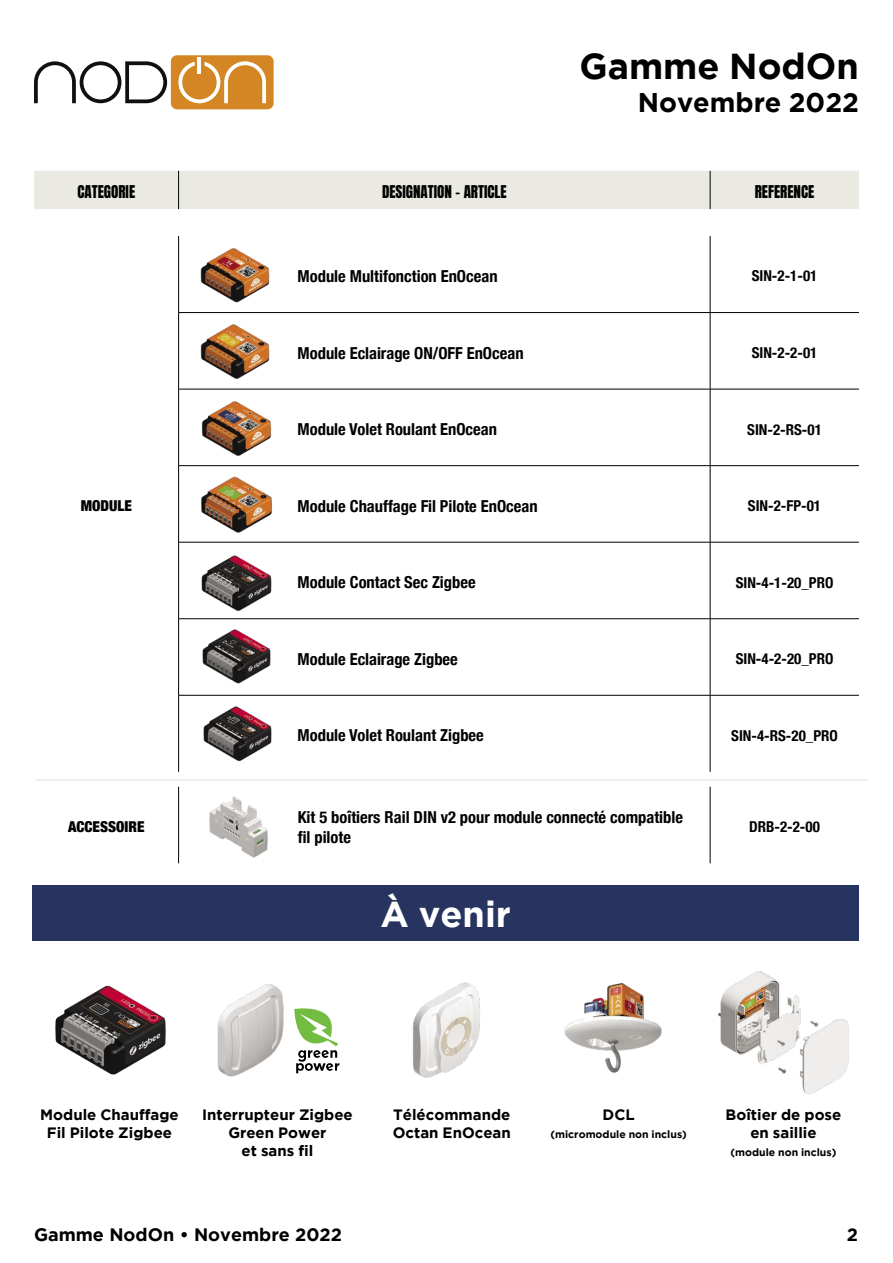
<style>
.page{position:relative;width:893px;height:1263px;background:#fff}
.page>*{position:absolute;margin:0;border:0;box-sizing:border-box;transform-origin:0 0}
.t1{font:700 36px "Gotham";color:#000}
.t2{font:700 36px "Gotham";color:#fff}
.t3{font:700 27px "Gotham";color:#000}
.t4{font:700 18px "Gotham";color:#000}
.t5{font:700 condensed 16.5px/19.8px "Helvetica Neue";color:#000}
.t6{font:700 15px/18px "Gotham";color:#000;text-align:center}
.t7{font:700 condensed 15px "Helvetica Neue";color:#000}
.t8{font:15px "Anton";color:#000}
.t9{font:900 condensed 15px "Helvetica Neue";color:#000}
.t10{font:700 10.5px "Gotham";color:#000}
</style>
<div class="page">
<hr style="left:178px;top:236px;width:1px;height:76px;background:#000">
<hr style="left:710px;top:236px;width:1px;height:76px;background:#000">
<hr style="left:178px;top:312px;width:532px;height:1px;background:#000">
<hr style="left:178px;top:313px;width:1px;height:76px;background:#000">
<hr style="left:710px;top:312px;width:149px;height:1px;background:#000">
<hr style="left:710px;top:313px;width:1px;height:76px;background:#000">
<hr style="left:178px;top:389px;width:532px;height:1px;background:#000">
<hr style="left:178px;top:389px;width:1px;height:76px;background:#000">
<hr style="left:710px;top:389px;width:149px;height:1px;background:#000">
<hr style="left:710px;top:389px;width:1px;height:76px;background:#000">
<hr style="left:178px;top:465px;width:532px;height:1px;background:#000">
<hr style="left:178px;top:466px;width:1px;height:76px;background:#000">
<hr style="left:710px;top:465px;width:149px;height:1px;background:#000">
<hr style="left:710px;top:466px;width:1px;height:76px;background:#000">
<hr style="left:178px;top:542px;width:532px;height:1px;background:#000">
<hr style="left:178px;top:542px;width:1px;height:76px;background:#000">
<hr style="left:710px;top:542px;width:149px;height:1px;background:#000">
<hr style="left:710px;top:542px;width:1px;height:76px;background:#000">
<hr style="left:178px;top:618px;width:532px;height:1px;background:#000">
<hr style="left:178px;top:619px;width:1px;height:76px;background:#000">
<hr style="left:710px;top:618px;width:149px;height:1px;background:#000">
<hr style="left:710px;top:619px;width:1px;height:76px;background:#000">
<hr style="left:178px;top:695px;width:532px;height:1px;background:#000">
<hr style="left:178px;top:695px;width:1px;height:77px;background:#000">
<hr style="left:710px;top:695px;width:149px;height:1px;background:#000">
<hr style="left:710px;top:695px;width:1px;height:77px;background:#000">
<hr style="left:178px;top:787px;width:1px;height:76px;background:#000">
<hr style="left:710px;top:787px;width:1px;height:76px;background:#000">
<div style="left:34px;top:171px;width:825px;height:38px;background:#ebeae2"></div>
<hr style="left:178px;top:171px;width:1px;height:38px;background:#000">
<hr style="left:710px;top:171px;width:1px;height:38px;background:#000">
<div style="left:32px;top:885px;width:827px;height:56px;background:#273460"></div>
<hr style="left:35px;top:779px;width:833px;height:2px;background:#ebeae2">
<div style="left:171px;top:55px;width:103px;height:54px;background:#d48625;border-radius:6px"></div>
<svg style="left:34px;top:61px;width:133px;height:42px"></svg>
<hr style="left:198px;top:58px;width:3px;height:16px;background:#fff">
<svg style="left:178px;top:61px;width:88px;height:42px"></svg>
<img style="left:217px;top:984px;width:82px;height:93px">
<svg style="left:294px;top:1005px;width:45px;height:68px"></svg>
<img style="left:412px;top:982px;width:68px;height:96px">
<img style="left:564px;top:983px;width:98px;height:90px">
<img style="left:718px;top:971px;width:131px;height:124px">
<img style="left:55px;top:985px;width:111px;height:90px">
<img style="left:209px;top:796px;width:59px;height:62px">
<img style="left:200px;top:248px;width:70px;height:55px">
<img style="left:200px;top:324px;width:70px;height:55px">
<img style="left:201px;top:476px;width:71px;height:57px">
<img style="left:201px;top:401px;width:71px;height:55px">
<img style="left:201px;top:555px;width:71px;height:56px">
<img style="left:202px;top:629px;width:69px;height:55px">
<img style="left:203px;top:706px;width:69px;height:56px">
<h1 class="t1" style="left:580px;top:45px;width:281px">Gamme NodOn</h1>
<h2 class="t3" style="left:638px;top:87px;width:223px">Novembre 2022</h2>
<p class="t8" style="left:77px;top:185px;width:59px">CATEGORIE</p>
<p class="t8" style="left:382px;top:185px;width:126px">DESIGNATION - ARTICLE</p>
<p class="t8" style="left:755px;top:185px;width:61px">REFERENCE</p>
<p class="t5" style="left:298px;top:268px;width:201px">Module Multifonction EnOcean</p>
<p class="t7" style="left:752px;top:270px;width:67px">SIN-2-1-01</p>
<p class="t5" style="left:298px;top:344px;width:227px">Module Eclairage ON/OFF EnOcean</p>
<p class="t7" style="left:752px;top:347px;width:67px">SIN-2-2-01</p>
<p class="t9" style="left:81px;top:497px;width:53px">MODULE</p>
<p class="t5" style="left:298px;top:421px;width:201px">Module Volet Roulant EnOcean</p>
<p class="t7" style="left:747px;top:423px;width:76px">SIN-2-RS-01</p>
<p class="t5" style="left:298px;top:497px;width:241px">Module Chauffage Fil Pilote EnOcean</p>
<p class="t7" style="left:748px;top:500px;width:75px">SIN-2-FP-01</p>
<p class="t5" style="left:298px;top:574px;width:180px">Module Contact Sec Zigbee</p>
<p class="t7" style="left:736px;top:576px;width:99px">SIN-4-1-20_PRO</p>
<p class="t5" style="left:298px;top:650px;width:162px">Module Eclairage Zigbee</p>
<p class="t7" style="left:736px;top:653px;width:99px">SIN-4-2-20_PRO</p>
<p class="t5" style="left:298px;top:727px;width:188px">Module Volet Roulant Zigbee</p>
<p class="t7" style="left:731px;top:729px;width:108px">SIN-4-RS-20_PRO</p>
<p class="t9" style="left:68px;top:818px;width:78px">ACCESSOIRE</p>
<p class="t5" style="left:298px;top:808px;width:387px">Kit 5 boîtiers Rail DIN v2 pour module connecté compatible fil pilote</p>
<p class="t7" style="left:749px;top:821px;width:72px">DRB-2-2-00</p>
<h1 class="t2" style="left:380px;top:893px;width:132px">À venir</h1>
<p class="t6" style="left:40px;top:1105px;width:140px">Module Chauffage<br>Fil Pilote Zigbee</p>
<p class="t6" style="left:202px;top:1105px;width:152px">Interrupteur Zigbee<br>Green Power<br>et sans fil</p>
<p class="t6" style="left:393px;top:1105px;width:119px;text-align:left">Télécommande<br>Octan EnOcean</p>
<p class="t6" style="left:603px;top:1105px;width:34px">DCL</p>
<p class="t10" style="left:550px;top:1128px;width:138px">(micromodule non inclus)</p>
<p class="t6" style="left:726px;top:1105px;width:117px">Boîtier de pose en saillie</p>
<p class="t10" style="left:730px;top:1146px;width:107px">(module non inclus)</p>
<p class="t4" style="left:34px;top:1224px;width:310px">Gamme NodOn • Novembre 2022</p>
<p class="t4" style="left:847px;top:1224px;width:13px">2</p>
</div>
